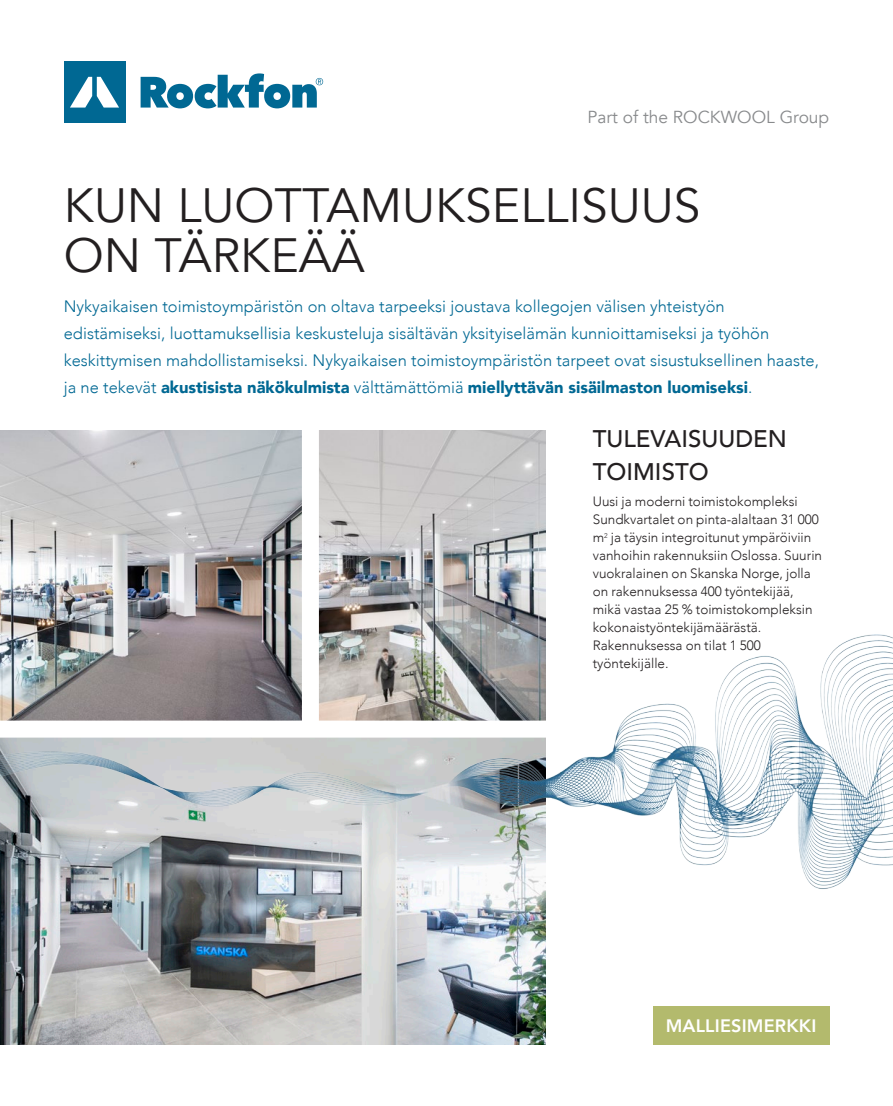
<style>
.page{position:relative;width:893px;height:1106px;background:#fff}
.page>*{position:absolute;margin:0;border:0;box-sizing:border-box;transform-origin:0 0}
.t1{font:48px/49.5px "Avenir";color:#231f20}
.t2{font:500 24px/32.4px "Avenir";color:#231f20}
.t3{font:800 18px "Avenir";letter-spacing:.01em;color:#fff}
.t4{font:17.4px "Avenir";color:#888a8c}
.t5{font:300 16.5px/27px "Avenir";color:#006893}
.t6{font:300 13.5px/18px "Avenir";color:#231f20}
.s1{font-weight:900}
</style>
<div class="page">
<img style="left:0;top:430px;width:302px;height:153px">
<img style="left:0;top:891px;width:546px;height:153px">
<img style="left:319px;top:430px;width:227px;height:153px">
<svg style="left:141px;top:73px;width:182px;height:35px"></svg>
<div style="left:64px;top:61px;width:61px;height:62px;background:#006893"></div>
<svg style="left:70px;top:77px;width:49px;height:31px"></svg>
<img style="left:0;top:583px;width:893px;height:308px">
<div style="left:653px;top:1006px;width:176px;height:38px;background:#b3ba6d"></div>
<p class="t4" style="left:587px;top:107px;width:243px">Part of the ROCKWOOL Group</p>
<h1 class="t1" style="left:64px;top:182px;width:638px">KUN LUOTTAMUKSELLISUUS<br>ON TÄRKEÄÄ</h1>
<p class="t5" style="left:64px;top:293px;width:757px">Nykyaikaisen toimistoympäristön on oltava tarpeeksi joustava kollegojen välisen yhteistyön edistämiseksi, luottamuksellisia keskusteluja sisältävän yksityiselämän kunnioittamiseksi ja työhön keskittymisen mahdollistamiseksi. Nykyaikaisen toimistoympäristön tarpeet ovat sisustuksellinen haaste, ja ne tekevät <span class="s1">akustisista näkökulmista</span> välttämättömiä <span class="s1">miellyttävän sisäilmaston luomiseksi</span>.</p>
<h2 class="t2" style="left:593px;top:421px;width:196px">TULEVAISUUDEN<br>TOIMISTO</h2>
<p class="t6" style="left:593px;top:492px;width:231px">Uusi ja moderni toimistokompleksi Sundkvartalet on pinta-alaltaan 31 000 m<sup>2</sup> ja täysin integroitunut ympäröiviin vanhoihin rakennuksiin Oslossa. Suurin vuokralainen on Skanska Norge, jolla on rakennuksessa 400 työntekijää, mikä vastaa 25 % toimistokompleksin kokonaistyöntekijämäärästä.<br>Rakennuksessa on tilat 1 500 työntekijälle.</p>
<p class="t3" style="left:666px;top:1011px;width:152px">MALLIESIMERKKI</p>
</div>
